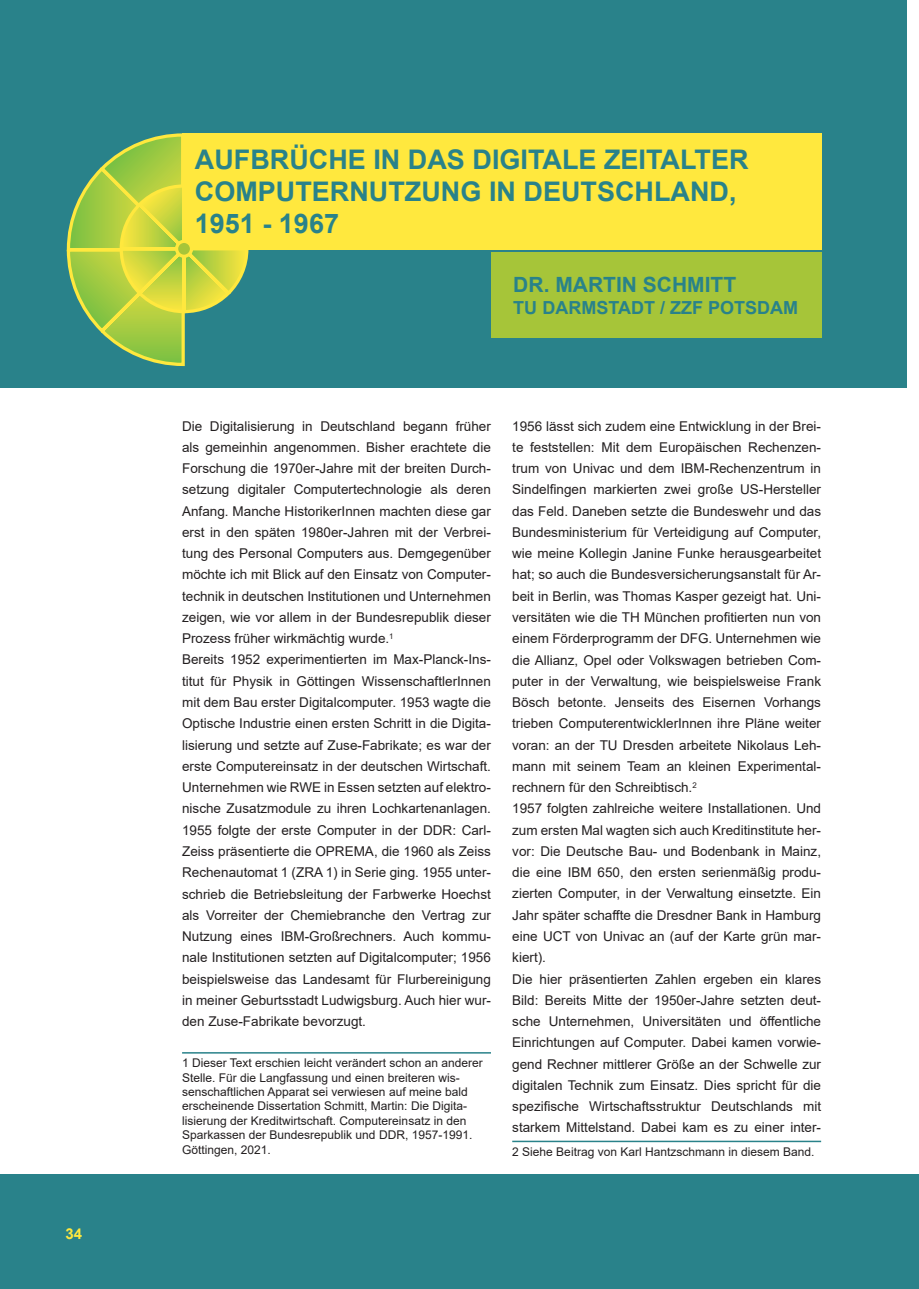
<style>
.page{position:relative;width:919px;height:1289px;background:#fff}
.page>*{position:absolute;margin:0;border:0;box-sizing:border-box;transform-origin:0 0}
.t1{font:700 27px/32.4px "Arial";color:#29828a}
.t2{font:700 21px "Arial";color:#29828a}
.t3{font:700 18px "Arial";color:#29828a}
.t4{font:700 15px "Arial";color:#ffe83e}
.t5{font:13.5px/21.3px "Arial";color:#231f20}
.t6{font:12px/14.4px "Arial";color:#231f20}
</style>
<div class="page">
<div style="left:906px;top:1174px;width:12px;height:114px;background:#29828a"></div>
<div style="left:0;top:1174px;width:906px;height:114px;background:#29828a"></div>
<div style="left:0;top:0;width:906px;height:388px;background:#29828a"></div>
<div style="left:182px;top:133px;width:639px;height:117px;background:#ffe83e"></div>
<div style="left:491px;top:253px;width:330px;height:85px;background:#a6c539"></div>
<svg style="left:66px;top:133px;width:183px;height:234px"></svg>
<div style="left:176px;top:241px;width:15px;height:15px;background:#a6c539;border-radius:50%"></div>
<div style="left:175px;top:240px;width:18px;height:18px;border:3px solid #ffe83e;border-radius:50%"></div>
<hr style="left:182px;top:1052px;width:309px;height:1px;background:#29828a">
<hr style="left:512px;top:1140px;width:309px;height:2px;background:#29828a">
<p class="t4" style="left:65px;top:1227px;width:18px">34</p>
<h1 class="t1" style="left:195px;top:145px;width:555px">AUFBRÜCHE IN DAS DIGITALE ZEITALTER<br>COMPUTERNUTZUNG IN DEUTSCHLAND,<br>1951 - 1967</h1>
<h2 class="t2" style="left:513px;top:277px;width:224px">DR. MARTIN SCHMITT</h2>
<h3 class="t3" style="left:513px;top:301px;width:286px">TU DARMSTADT / ZZF POTSDAM</h3>
<p class="t5" style="left:182px;top:415px;width:310px">Die Digitalisierung in Deutschland begann früher als gemeinhin angenommen. Bisher erachtete die Forschung die 1970er-Jahre mit der breiten Durch&shy;setzung digitaler Computertechnologie als deren Anfang. Manche HistorikerInnen machten diese gar erst in den späten 1980er-Jahren mit der Verbrei&shy;tung des Personal Computers aus. Demgegenüber möchte ich mit Blick auf den Einsatz von Computer&shy;technik in deutschen Institutionen und Unternehmen zeigen, wie vor allem in der Bundesrepublik dieser Prozess früher wirkmächtig wurde.<sup>1<br></sup>Bereits 1952 experimentierten im Max-Planck-Ins&shy;titut für Physik in Göttingen WissenschaftlerInnen mit dem Bau erster Digitalcomputer. 1953 wagte die Optische Industrie einen ersten Schritt in die Digita&shy;lisierung und setzte auf Zuse-Fabrikate; es war der erste Computereinsatz in der deutschen Wirtschaft.<br>Unternehmen wie RWE in Essen setzten auf elektro&shy;nische Zusatzmodule zu ihren Lochkartenanlagen.<br>1955 folgte der erste Computer in der DDR: Carl-Zeiss präsentierte die OPREMA, die 1960 als Zeiss Rechenautomat 1 (ZRA 1) in Serie ging. 1955 unter&shy;schrieb die Betriebsleitung der Farbwerke Hoechst als Vorreiter der Chemiebranche den Vertrag zur Nutzung eines IBM-Großrechners. Auch kommu&shy;nale Institutionen setzten auf Digitalcomputer; 1956 beispielsweise das Landesamt für Flurbereinigung in meiner Geburtsstadt Ludwigsburg. Auch hier wur&shy;den Zuse-Fabrikate bevorzugt.</p>
<p class="t6" style="left:182px;top:1055px;width:302px">1 Dieser Text erschien leicht verändert schon an anderer Stelle. Für die Langfassung und einen breiteren wis&shy;senschaftlichen Apparat sei verwiesen auf meine bald erscheinende Dissertation Schmitt, Martin: Die Digita&shy;lisierung der Kreditwirtschaft. Computereinsatz in den Sparkassen der Bundesrepublik und DDR, 1957-1991.<br>Göttingen, 2021.</p>
<p class="t5" style="left:512px;top:415px;width:310px">1956 lässt sich zudem eine Entwicklung in der Brei&shy;te feststellen: Mit dem Europäischen Rechenzen&shy;trum von Univac und dem IBM-Rechenzentrum in Sindelfingen markierten zwei große US-Hersteller das Feld. Daneben setzte die Bundeswehr und das Bundesministerium für Verteidigung auf Computer, wie meine Kollegin Janine Funke herausgearbeitet hat; so auch die Bundesversicherungsanstalt für Ar&shy;beit in Berlin, was Thomas Kasper gezeigt hat. Uni&shy;versitäten wie die TH München profitierten nun von einem Förderprogramm der DFG. Unternehmen wie die Allianz, Opel oder Volkswagen betrieben Com&shy;puter in der Verwaltung, wie beispielsweise Frank Bösch betonte. Jenseits des Eisernen Vorhangs trieben ComputerentwicklerInnen ihre Pläne weiter voran: an der TU Dresden arbeitete Nikolaus Leh&shy;mann mit seinem Team an kleinen Experimental&shy;rechnern für den Schreibtisch.<sup>2<br></sup>1957 folgten zahlreiche weitere Installationen. Und zum ersten Mal wagten sich auch Kreditinstitute her&shy;vor: Die Deutsche Bau- und Bodenbank in Mainz, die eine IBM 650, den ersten serienmäßig produ&shy;zierten Computer, in der Verwaltung einsetzte. Ein Jahr später schaffte die Dresdner Bank in Hamburg eine UCT von Univac an (auf der Karte grün mar&shy;kiert).<br>Die hier präsentierten Zahlen ergeben ein klares Bild: Bereits Mitte der 1950er-Jahre setzten deut&shy;sche Unternehmen, Universitäten und öffentliche Einrichtungen auf Computer. Dabei kamen vorwie&shy;gend Rechner mittlerer Größe an der Schwelle zur digitalen Technik zum Einsatz. Dies spricht für die spezifische Wirtschaftsstruktur Deutschlands mit starkem Mittelstand. Dabei kam es zu einer inter-</p>
<p class="t6" style="left:512px;top:1144px;width:304px">2 Siehe Beitrag von Karl Hantzschmann in diesem Band.</p>
</div>
